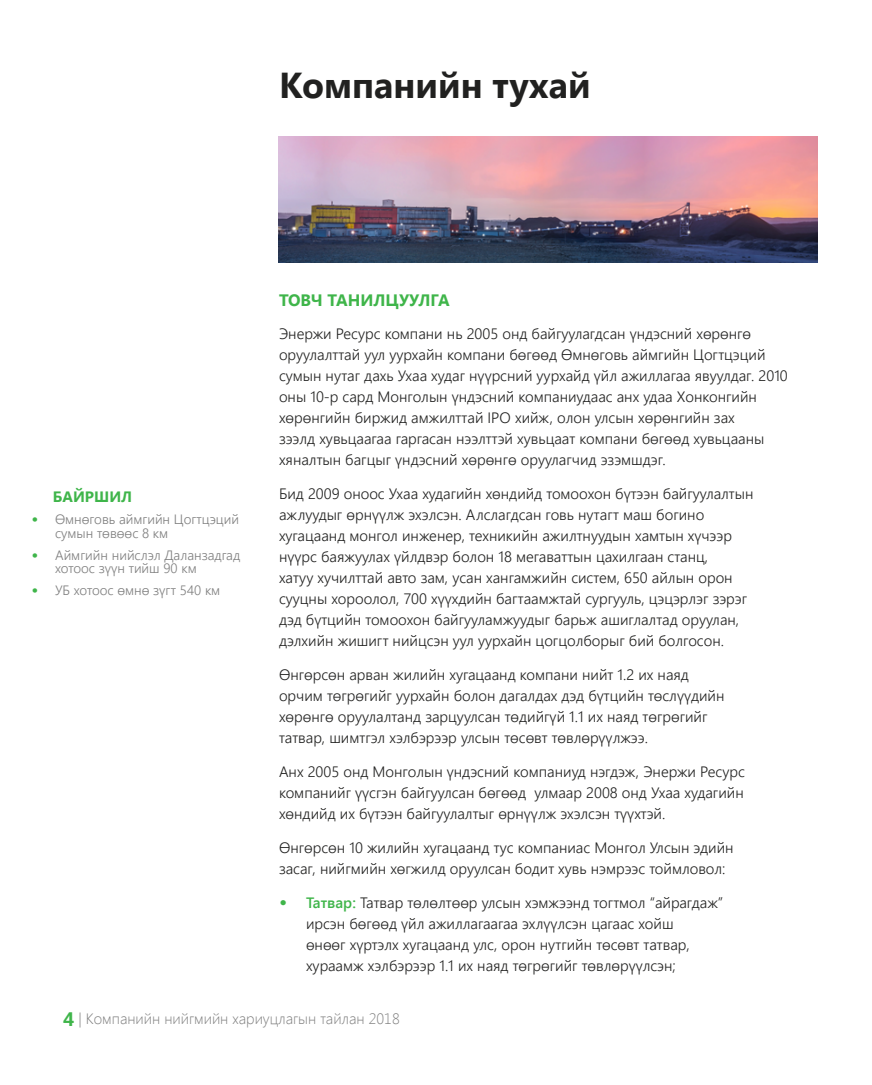
<style>
.page{position:relative;width:872px;height:1085px;background:#fff}
.page>*{position:absolute;margin:0;border:0;box-sizing:border-box;transform-origin:0 0}
.t1{font:700 36px "Segoe UI";color:#212120}
.t2{font:700 16.5px "Segoe UI";color:#3fb54a}
.t3{font:300 15px/21px "Segoe UI";color:#212120}
.t4{font:300 15px "Segoe UI";color:#7e7e7e}
.t5{font:700 15px "Segoe UI";color:#3fb54a}
.t6{font:300 13.5px/13.5px "Segoe UI";color:#7e7e7e}
.s1{font-weight:700;font-size:16.5px;color:#3fb54a}
.s2{font-weight:700;font-size:19.5px;color:#3fb54a}
.s3{font-weight:600;color:#3fb54a}
</style>
<div class="page">
<img style="left:279px;top:136px;width:539px;height:127px">
<h1 class="t1" style="left:279px;top:59px;width:313px">Компанийн тухай</h1>
<p class="t5" style="left:53px;top:486px;width:11px">Байр</p>
<p class="t5" style="left:94px;top:486px;width:27px">шил</p>
<p class="t6" style="left:55px;top:512px;width:185px;text-indent:-23px"><span class="s1">•</span> Өмнөговь аймгийн Цогтцэций сумын төвөөс 8 км</p>
<p class="t6" style="left:55px;top:547px;width:187px;text-indent:-23px"><span class="s1">•</span> Аймгийн нийслэл Даланзадгад хотоос зүүн тийш 90 км</p>
<p class="t6" style="left:32px;top:583px;width:190px"><span class="s1">•</span> УБ хотоос өмнө зүгт 540 км</p>
<p class="t2" style="left:279px;top:288px;width:172px">ТОВЧ ТАНИЛЦУУЛГА</p>
<p class="t3" style="left:279px;top:323px;width:510px">Энержи Ресурс компани нь 2005 онд байгуулагдсан үндэсний хөрөнгө оруулалттай уул уурхайн компани бөгөөд Өмнөговь аймгийн Цогтцэций сумын нутаг дахь Ухаа худаг нүүрсний уурхайд үйл ажиллагаа явуулдаг. 2010 оны 10-р сард Монголын үндэсний компаниудаас анх удаа Хонконгийн хөрөнгийн биржид амжилттай IPO хийж, олон улсын хөрөнгийн зах<br>зээлд хувьцаагаа гаргасан нээлттэй хувьцаат компани бөгөөд хувьцааны хяналтын багцыг үндэсний хөрөнгө оруулагчид эзэмшдэг.</p>
<p class="t3" style="left:279px;top:482px;width:476px">Бид 2009 оноос Ухаа худагийн хөндийд томоохон бүтээн байгуулалтын ажлуудыг өрнүүлж эхэлсэн. Алслагдсан говь нутагт маш богино хугацаанд монгол инженер, техникийн ажилтнуудын хамтын хүчээр нүүрс баяжуулах үйлдвэр болон 18 мегаваттын цахилгаан станц,<br>хатуу хучилттай авто зам, усан хангамжийн систем, 650 айлын орон сууцны хороолол, 700 хүүхдийн багтаамжтай сургууль, цэцэрлэг зэрэг дэд бүтцийн томоохон байгууламжуудыг барьж ашиглалтад оруулан, дэлхийн жишигт нийцсэн уул уурхайн цогцолборыг бий болгосон.</p>
<p class="t3" style="left:279px;top:663px;width:447px">Өнгөрсөн арван жилийн хугацаанд компани нийт 1.2 их наяд орчим төгрөгийг уурхайн болон дагалдах дэд бүтцийн төслүүдийн хөрөнгө оруулалтанд зарцуулсан төдийгүй 1.1 их наяд төгрөгийг татвар, шимтгэл хэлбэрээр улсын төсөвт төвлөрүүлжээ.</p>
<p class="t3" style="left:279px;top:760px;width:467px;text-align:justify">Анх 2005 онд Монголын үндэсний компаниуд нэгдэж, Энержи Ресурс компанийг үүсгэн байгуулсан бөгөөд улмаар 2008 онд Ухаа худагийн хөндийд их бүтээн байгуулалтыг өрнүүлж эхэлсэн түүхтэй.</p>
<p class="t3" style="left:279px;top:836px;width:456px">Өнгөрсөн 10 жилийн хугацаанд тус компаниас Монгол Улсын эдийн засаг, нийгмийн хөгжилд оруулсан бодит хувь нэмрээс тоймловол:</p>
<p class="t3" style="left:306px;top:890px;width:419px;text-indent:-27px"><span class="s2">•</span> <span class="s3">Татвар:</span> Татвар төлөлтөөр улсын хэмжээнд тогтмол “айрагдаж” ирсэн бөгөөд үйл ажиллагаагаа эхлүүлсэн цагаас хойш<br>өнөөг хүртэлх хугацаанд улс, орон нутгийн төсөвт татвар, хураамж хэлбэрээр 1.1 их наяд төгрөгийг төвлөрүүлсэн;</p>
<p class="t4" style="left:63px;top:1008px;width:338px"><span class="s2">4</span> | Компанийн нийгмийн хариуцлагын тайлан 2018</p>
</div>
